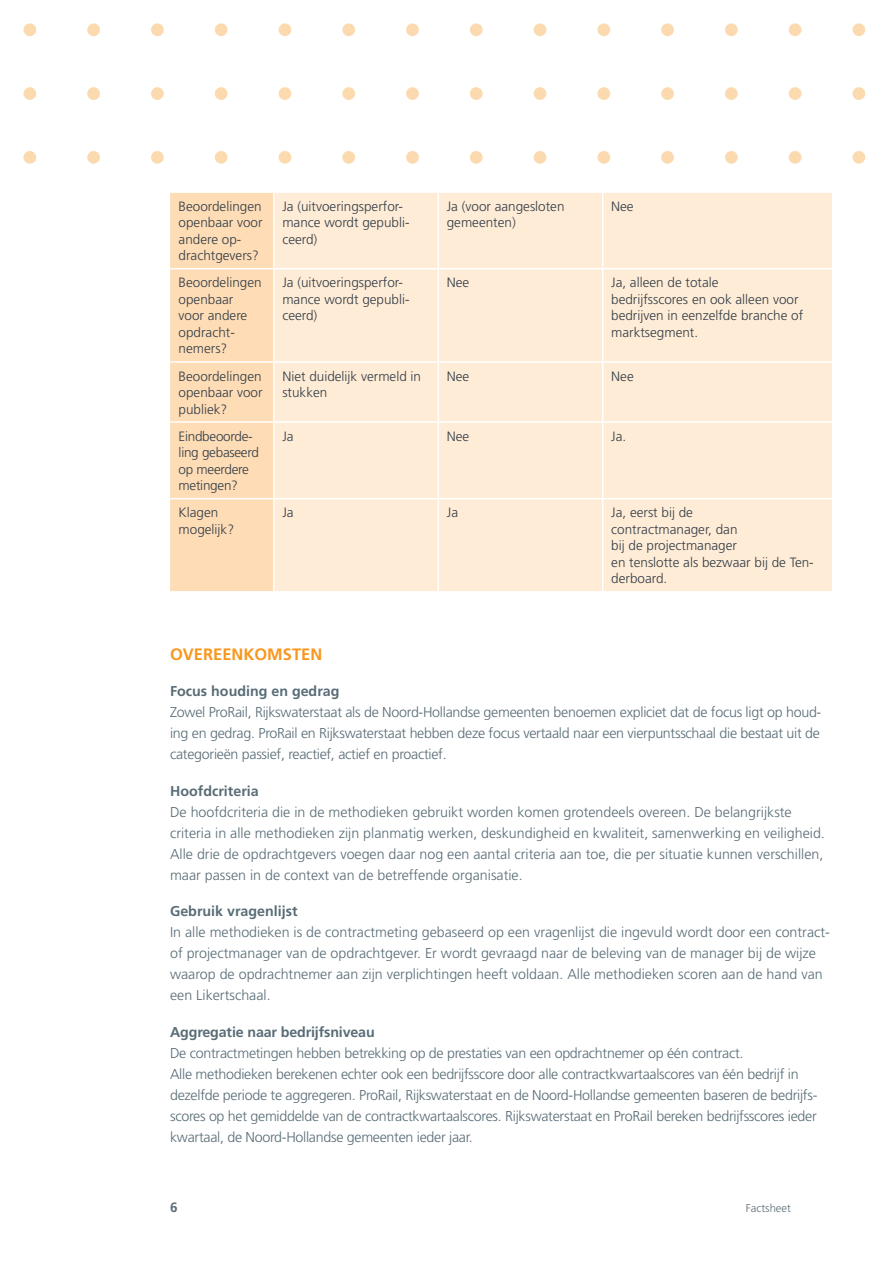
<style>
.page{position:relative;width:893px;height:1263px;background:#fff}
.page>*{position:absolute;margin:0;border:0;box-sizing:border-box;transform-origin:0 0}
.t1{font:700 16.5px "Frutiger";color:#f8971d}
.t2{font:300 14.25px/21px "Frutiger LT Std";color:#596c76}
.t3{font:300 14.25px/21px "Frutiger LT Std";letter-spacing:-.02em;color:#596c76}
.t4{font:700 14.25px "Frutiger LT Std";color:#596c76}
.t5{font:300 13.5px/16.5px "Frutiger";color:#333e48}
.t6{font:300 13.5px/16.5px "Frutiger";letter-spacing:-.02em;color:#333e48}
.t7{font:700 13.5px "Frutiger";color:#596c76}
.t8{font:300 11.25px "Frutiger";color:#596c76}
</style>
<div class="page">
<svg style="left:23px;top:23px;width:13px;height:13px"></svg>
<svg style="left:23px;top:87px;width:13px;height:13px"></svg>
<svg style="left:23px;top:151px;width:13px;height:13px"></svg>
<svg style="left:87px;top:23px;width:13px;height:13px"></svg>
<svg style="left:87px;top:87px;width:13px;height:13px"></svg>
<svg style="left:87px;top:151px;width:13px;height:13px"></svg>
<svg style="left:151px;top:23px;width:13px;height:13px"></svg>
<svg style="left:151px;top:87px;width:13px;height:13px"></svg>
<svg style="left:151px;top:151px;width:13px;height:13px"></svg>
<svg style="left:215px;top:23px;width:13px;height:13px"></svg>
<svg style="left:215px;top:87px;width:13px;height:13px"></svg>
<svg style="left:215px;top:151px;width:13px;height:13px"></svg>
<div style="left:279px;top:23px;width:12px;height:13px;background:#fcdab0;border-radius:50%"></div>
<div style="left:279px;top:87px;width:12px;height:13px;background:#fcdab0;border-radius:50%"></div>
<div style="left:279px;top:151px;width:12px;height:13px;background:#fcdab0;border-radius:50%"></div>
<svg style="left:342px;top:23px;width:13px;height:13px"></svg>
<svg style="left:342px;top:87px;width:13px;height:13px"></svg>
<svg style="left:342px;top:151px;width:13px;height:13px"></svg>
<svg style="left:406px;top:23px;width:13px;height:13px"></svg>
<svg style="left:406px;top:87px;width:13px;height:13px"></svg>
<svg style="left:406px;top:151px;width:13px;height:13px"></svg>
<svg style="left:470px;top:23px;width:13px;height:13px"></svg>
<svg style="left:470px;top:87px;width:13px;height:13px"></svg>
<svg style="left:470px;top:151px;width:13px;height:13px"></svg>
<div style="left:534px;top:23px;width:12px;height:13px;background:#fcdab0;border-radius:50%"></div>
<div style="left:534px;top:87px;width:12px;height:13px;background:#fcdab0;border-radius:50%"></div>
<div style="left:534px;top:151px;width:12px;height:13px;background:#fcdab0;border-radius:50%"></div>
<svg style="left:597px;top:23px;width:13px;height:13px"></svg>
<svg style="left:597px;top:87px;width:13px;height:13px"></svg>
<svg style="left:597px;top:151px;width:13px;height:13px"></svg>
<svg style="left:661px;top:23px;width:13px;height:13px"></svg>
<svg style="left:661px;top:87px;width:13px;height:13px"></svg>
<svg style="left:661px;top:151px;width:13px;height:13px"></svg>
<svg style="left:725px;top:23px;width:13px;height:13px"></svg>
<svg style="left:725px;top:87px;width:13px;height:13px"></svg>
<svg style="left:725px;top:151px;width:13px;height:13px"></svg>
<div style="left:789px;top:23px;width:12px;height:13px;background:#fcdab0;border-radius:50%"></div>
<div style="left:789px;top:87px;width:12px;height:13px;background:#fcdab0;border-radius:50%"></div>
<div style="left:789px;top:151px;width:12px;height:13px;background:#fcdab0;border-radius:50%"></div>
<svg style="left:852px;top:23px;width:13px;height:13px"></svg>
<svg style="left:852px;top:87px;width:13px;height:13px"></svg>
<svg style="left:852px;top:151px;width:13px;height:13px"></svg>
<div style="left:170px;top:193px;width:103px;height:398px;background:#fedcb5"></div>
<div style="left:275px;top:193px;width:557px;height:398px;background:#ffecd6"></div>
<hr style="left:437px;top:193px;width:2px;height:75px;background:#fff">
<hr style="left:602px;top:193px;width:1px;height:75px;background:#fff">
<hr style="left:170px;top:268px;width:104px;height:1px;background:#fff">
<hr style="left:274px;top:268px;width:164px;height:1px;background:#fff">
<hr style="left:438px;top:268px;width:165px;height:1px;background:#fff">
<hr style="left:437px;top:269px;width:2px;height:92px;background:#fff">
<hr style="left:603px;top:268px;width:230px;height:1px;background:#fff">
<hr style="left:602px;top:269px;width:1px;height:92px;background:#fff">
<hr style="left:170px;top:361px;width:104px;height:2px;background:#fff">
<hr style="left:274px;top:361px;width:164px;height:2px;background:#fff">
<hr style="left:438px;top:361px;width:165px;height:2px;background:#fff">
<hr style="left:437px;top:363px;width:2px;height:58px;background:#fff">
<hr style="left:603px;top:361px;width:230px;height:2px;background:#fff">
<hr style="left:602px;top:363px;width:1px;height:58px;background:#fff">
<hr style="left:170px;top:421px;width:104px;height:2px;background:#fff">
<hr style="left:274px;top:421px;width:164px;height:2px;background:#fff">
<hr style="left:438px;top:421px;width:165px;height:2px;background:#fff">
<hr style="left:437px;top:423px;width:2px;height:75px;background:#fff">
<hr style="left:603px;top:421px;width:230px;height:2px;background:#fff">
<hr style="left:602px;top:423px;width:1px;height:75px;background:#fff">
<hr style="left:170px;top:498px;width:104px;height:1px;background:#fff">
<hr style="left:274px;top:498px;width:164px;height:1px;background:#fff">
<hr style="left:438px;top:498px;width:165px;height:1px;background:#fff">
<hr style="left:437px;top:499px;width:2px;height:92px;background:#fff">
<hr style="left:603px;top:498px;width:230px;height:1px;background:#fff">
<hr style="left:602px;top:499px;width:1px;height:92px;background:#fff">
<p class="t5" style="left:179px;top:198px;width:86px">Beoordelingen openbaar voor andere op&shy;drachtgevers?</p>
<p class="t5" style="left:282px;top:198px;width:129px">Ja (uitvoeringsperfor&shy;mance wordt gepubli&shy;ceerd)</p>
<p class="t5" style="left:447px;top:198px;width:119px">Ja (voor aangesloten gemeenten)</p>
<p class="t5" style="left:611px;top:198px;width:24px">Nee</p>
<p class="t5" style="left:179px;top:275px;width:85px">Beoordelingen openbaar voor andere opdracht&shy;nemers?</p>
<p class="t5" style="left:282px;top:275px;width:129px">Ja (uitvoeringsperfor&shy;mance wordt gepubli&shy;ceerd)</p>
<p class="t5" style="left:447px;top:275px;width:24px">Nee</p>
<p class="t5" style="left:611px;top:275px;width:194px">Ja, alleen de totale<br>bedrijfsscores en ook alleen voor bedrijven in eenzelfde branche of marktsegment.</p>
<p class="t5" style="left:179px;top:368px;width:86px;text-align:justify">Beoordelingen openbaar voor publiek?</p>
<p class="t5" style="left:282px;top:368px;width:140px">Niet duidelijk vermeld in stukken</p>
<p class="t5" style="left:447px;top:368px;width:24px">Nee</p>
<p class="t5" style="left:611px;top:368px;width:24px">Nee</p>
<p class="t6" style="left:179px;top:428px;width:82px">Eindbeoorde&shy;ling gebaseerd op meerdere metingen?</p>
<p class="t5" style="left:282px;top:428px;width:13px">Ja</p>
<p class="t5" style="left:447px;top:428px;width:24px">Nee</p>
<p class="t5" style="left:611px;top:428px;width:16px">Ja.</p>
<p class="t5" style="left:179px;top:504px;width:57px">Klagen mogelijk?</p>
<p class="t5" style="left:282px;top:504px;width:13px">Ja</p>
<p class="t5" style="left:447px;top:504px;width:13px">Ja</p>
<p class="t5" style="left:611px;top:504px;width:204px">Ja, eerst bij de<br>contractmanager, dan<br>bij de projectmanager<br>en tenslotte als bezwaar bij de Ten&shy;derboard.</p>
<p class="t1" style="left:170px;top:644px;width:154px">OVEREENKOMSTEN</p>
<p class="t4" style="left:170px;top:683px;width:171px">Focus houding en gedrag</p>
<p class="t2" style="left:170px;top:702px;width:653px;text-align:justify">Zowel ProRail, Rijkswaterstaat als de Noord-Hollandse gemeenten benoemen expliciet dat de focus ligt op houd&shy;ing en gedrag. ProRail en Rijkswaterstaat hebben deze focus vertaald naar een vierpuntsschaal die bestaat uit de categorieën passief, reactief, actief en proactief.</p>
<p class="t4" style="left:170px;top:783px;width:90px">Hoofdcriteria</p>
<p class="t2" style="left:170px;top:802px;width:656px">De hoofdcriteria die in de methodieken gebruikt worden komen grotendeels overeen. De belangrijkste criteria in alle methodieken zijn planmatig werken, deskundigheid en kwaliteit, samenwerking en veiligheid.<br>Alle drie de opdrachtgevers voegen daar nog een aantal criteria aan toe, die per situatie kunnen verschillen, maar passen in de context van de betreffende organisatie.</p>
<p class="t4" style="left:170px;top:903px;width:129px">Gebruik vragenlijst</p>
<p class="t2" style="left:170px;top:922px;width:661px">In alle methodieken is de contractmeting gebaseerd op een vragenlijst die ingevuld wordt door een contract&shy;of projectmanager van de opdrachtgever. Er wordt gevraagd naar de beleving van de manager bij de wijze waarop de opdrachtnemer aan zijn verplichtingen heeft voldaan. Alle methodieken scoren aan de hand van een Likertschaal.</p>
<p class="t4" style="left:170px;top:1023px;width:206px">Aggregatie naar bedrijfsniveau</p>
<p class="t3" style="left:170px;top:1043px;width:649px">De contractmetingen hebben betrekking op de prestaties van een opdrachtnemer op één contract.<br>Alle methodieken berekenen echter ook een bedrijfsscore door alle contractkwartaalscores van één bedrijf in dezelfde periode te aggregeren. ProRail, Rijkswaterstaat en de Noord-Hollandse gemeenten baseren de bedrijfs&shy;scores op het gemiddelde van de contractkwartaalscores. Rijkswaterstaat en ProRail bereken bedrijfsscores ieder kwartaal, de Noord-Hollandse gemeenten ieder jaar.</p>
<p class="t7" style="left:170px;top:1199px;width:9px">6</p>
<p class="t8" style="left:746px;top:1202px;width:46px">Factsheet</p>
</div>
